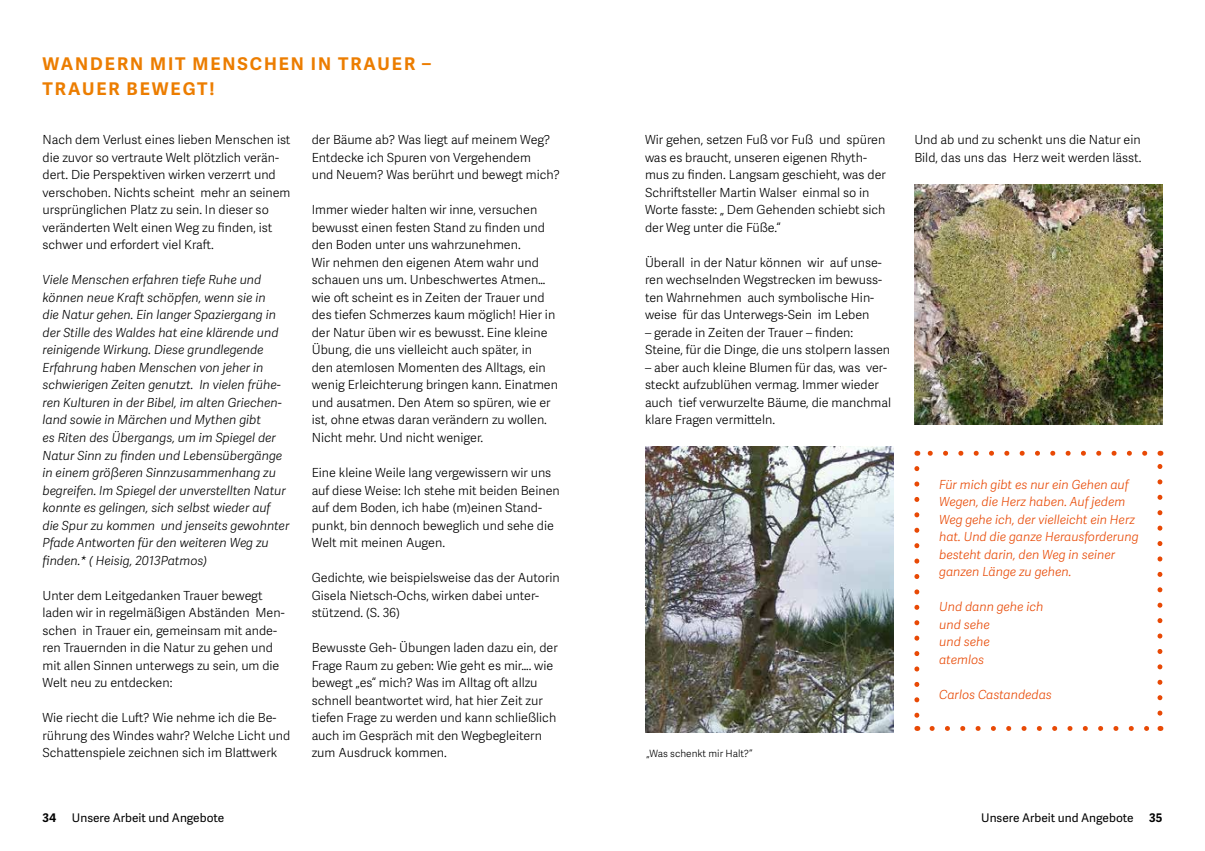
<style>
.page{position:relative;width:1205px;height:851px;background:#fff}
.page>*{position:absolute;margin:0;border:0;box-sizing:border-box;transform-origin:0 0}
.t1{font:700 17.5px/25px "Adelle Sans";letter-spacing:.11em;color:#ec7d00}
.t2{font:300 12.5px/17.5px "Adelle Sans";color:#000}
.t3{font:italic 300 12.5px/17.5px "Adelle Sans";color:#000}
.t4{font:italic 300 12.5px/17.5px "Adelle Sans";color:#e84905}
.t5{font:11.88px "Adelle Sans";color:#000}
.t6{font:700 11.88px "Adelle Sans";color:#000}
.t7{font:300 10px "Adelle Sans";color:#000}
</style>
<div class="page">
<img style="left:645px;top:446px;width:248px;height:286px">
<img style="left:914px;top:184px;width:248px;height:240px">
<svg style="left:932px;top:726px;width:217px;height:4px"></svg>
<svg style="left:1157px;top:464px;width:5px;height:249px"></svg>
<svg style="left:927px;top:450px;width:218px;height:5px"></svg>
<svg style="left:914px;top:468px;width:5px;height:262px"></svg>
<h1 class="t1" style="left:43px;top:50px;width:390px">WANDERN MIT MENSCHEN IN TRAUER –<br>TRAUER BEWEGT!</h1>
<p class="t2" style="left:312px;top:131px;width:250px">der Bäume ab? Was liegt auf meinem Weg?<br>Entdecke ich Spuren von Vergehendem<br>und Neuem? Was berührt und bewegt mich?</p>
<p class="t2" style="left:312px;top:201px;width:248px">Immer wieder halten wir inne, versuchen bewusst einen festen Stand zu finden und den Boden unter uns wahrzunehmen.<br>Wir nehmen den eigenen Atem wahr und schauen uns um. Unbeschwertes Atmen… wie oft scheint es in Zeiten der Trauer und des tiefen Schmerzes kaum möglich! Hier in der Natur üben wir es bewusst. Eine kleine Übung, die uns vielleicht auch später, in<br>den atemlosen Momenten des Alltags, ein wenig Erleichterung bringen kann. Einatmen und ausatmen. Den Atem so spüren, wie er ist, ohne etwas daran verändern zu wollen.<br>Nicht mehr. Und nicht weniger.</p>
<p class="t2" style="left:312px;top:463px;width:250px">Eine kleine Weile lang vergewissern wir uns auf diese Weise: Ich stehe mit beiden Beinen auf dem Boden, ich habe (m)einen Stand&shy;punkt, bin dennoch beweglich und sehe die Welt mit meinen Augen.</p>
<p class="t2" style="left:312px;top:568px;width:250px">Gedichte, wie beispielsweise das der Autorin<br>Gisela Nietsch-Ochs, wirken dabei unter&shy;stützend. (S. 36)</p>
<p class="t2" style="left:312px;top:638px;width:247px">Bewusste Geh- Übungen laden dazu ein, der Frage Raum zu geben: Wie geht es mir…. wie bewegt „es“ mich? Was im Alltag oft allzu schnell beantwortet wird, hat hier Zeit zur tiefen Frage zu werden und kann schließlich auch im Gespräch mit den Wegbegleitern zum Ausdruck kommen.</p>
<p class="t2" style="left:43px;top:131px;width:249px">Nach dem Verlust eines lieben Menschen ist die zuvor so vertraute Welt plötzlich verän&shy;dert. Die Perspektiven wirken verzerrt und verschoben. Nichts scheint mehr an seinem ursprünglichen Platz zu sein. In dieser so veränderten Welt einen Weg zu finden, ist schwer und erfordert viel Kraft.</p>
<p class="t3" style="left:43px;top:271px;width:248px">Viele Menschen erfahren tiefe Ruhe und können neue Kraft schöpfen, wenn sie in<br>die Natur gehen. Ein langer Spaziergang in der Stille des Waldes hat eine klärende und reinigende Wirkung. Diese grundlegende Erfahrung haben Menschen von jeher in schwierigen Zeiten genutzt. In vielen frühe&shy;ren Kulturen in der Bibel, im alten Griechen&shy;land sowie in Märchen und Mythen gibt<br>es Riten des Übergangs, um im Spiegel der Natur Sinn zu finden und Lebensübergänge in einem größeren Sinnzusammenhang zu begreifen. Im Spiegel der unverstellten Natur konnte es gelingen, sich selbst wieder auf die Spur zu kommen und jenseits gewohnter Pfade Antworten für den weiteren Weg zu finden.* ( Heisig, 2013Patmos)</p>
<p class="t2" style="left:43px;top:586px;width:244px">Unter dem Leitgedanken Trauer bewegt laden wir in regelmäßigen Abständen Men&shy;schen in Trauer ein, gemeinsam mit ande&shy;ren Trauernden in die Natur zu gehen und mit allen Sinnen unterwegs zu sein, um die Welt neu zu entdecken:</p>
<p class="t2" style="left:43px;top:708px;width:249px">Wie riecht die Luft? Wie nehme ich die Be&shy;rührung des Windes wahr? Welche Licht und<br>Schattenspiele zeichnen sich im Blattwerk</p>
<p class="t2" style="left:645px;top:131px;width:242px">Wir gehen, setzen Fuß vor Fuß und spüren was es braucht, unseren eigenen Rhyth&shy;mus zu finden. Langsam geschieht, was der Schriftsteller Martin Walser einmal so in Worte fasste: „ Dem Gehenden schiebt sich der Weg unter die Füße.“</p>
<p class="t2" style="left:645px;top:253px;width:238px">Überall in der Natur können wir auf unse&shy;ren wechselnden Wegstrecken im bewuss&shy;ten Wahrnehmen auch symbolische Hin&shy;weise für das Unterwegs-Sein im Leben</p>
<p class="t2" style="left:645px;top:323px;width:247px">– gerade in Zeiten der Trauer – finden:<br>Steine, für die Dinge, die uns stolpern lassen</p>
<p class="t2" style="left:645px;top:358px;width:248px">– aber auch kleine Blumen für das, was ver&shy;steckt aufzublühen vermag. Immer wieder auch tief verwurzelte Bäume, die manchmal klare Fragen vermitteln.</p>
<p class="t7" style="left:646px;top:746px;width:107px">„Was schenkt mir Halt?“</p>
<p class="t2" style="left:914px;top:131px;width:228px">Und ab und zu schenkt uns die Natur ein<br>Bild, das uns das Herz weit werden lässt.</p>
<p class="t4" style="left:939px;top:475px;width:201px">Für mich gibt es nur ein Gehen auf<br>Wegen, die Herz haben. Auf jedem<br>Weg gehe ich, der vielleicht ein Herz hat. Und die ganze Herausforderung besteht darin, den Weg in seiner ganzen Länge zu gehen.</p>
<p class="t4" style="left:939px;top:597px;width:106px">Und dann gehe ich und sehe<br>und sehe<br>atemlos</p>
<p class="t4" style="left:939px;top:685px;width:114px">Carlos Castandedas</p>
<p class="t5" style="left:72px;top:809px;width:154px">Unsere Arbeit und Angebote</p>
<p class="t5" style="left:981px;top:809px;width:154px">Unsere Arbeit und Angebote</p>
<p class="t6" style="left:43px;top:809px;width:15px">34</p>
<p class="t6" style="left:1149px;top:809px;width:15px">35</p>
</div>
